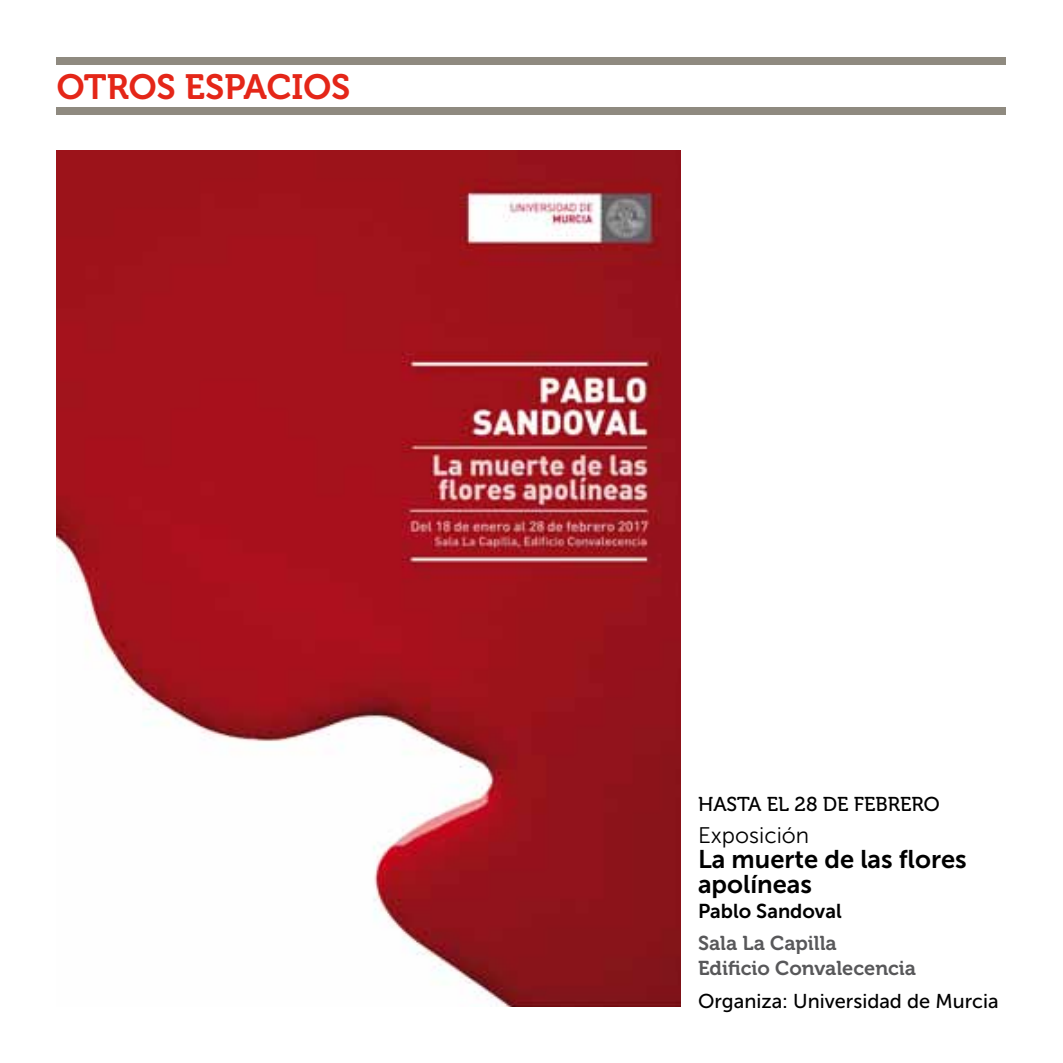
<style>
.page{position:relative;width:1063px;height:1063px;background:#fff}
.page>*{position:absolute;margin:0;border:0;box-sizing:border-box;transform-origin:0 0}
.t1{font:35px "Museo 700";color:#e42618}
.t2{font:25.5px/25px "Museo Sans 700";color:#000}
.t3{font:22.5px "Museo Sans 300";color:#000}
.t4{font:20px/25px "Museo 700";color:#58585a}
.t5{font:20px "Museo Sans 500";color:#000}
.t6{font:20px "Museo 500";color:#000}
.t7{font:20px "Museo Sans 700";color:#000}
</style>
<div class="page">
<div style="left:57px;top:57px;width:949px;height:8px;background:#8f8a80"></div>
<div style="left:57px;top:107px;width:949px;height:8px;background:#8f8a80"></div>
<img style="left:57px;top:150px;width:623px;height:856px">
<h1 class="t1" style="left:57px;top:67px;width:295px">OTROS ESPACIOS</h1>
<p class="t6" style="left:698px;top:793px;width:243px">HASTA EL 28 DE FEBRERO</p>
<p class="t3" style="left:698px;top:823px;width:113px">Exposición</p>
<p class="t2" style="left:698px;top:847px;width:270px">La muerte de las flores apolíneas</p>
<p class="t7" style="left:698px;top:900px;width:145px">Pablo Sandoval</p>
<p class="t4" style="left:698px;top:931px;width:220px">Sala La Capilla<br>Edificio Convalecencia</p>
<p class="t5" style="left:698px;top:990px;width:302px">Organiza: Universidad de Murcia</p>
</div>
